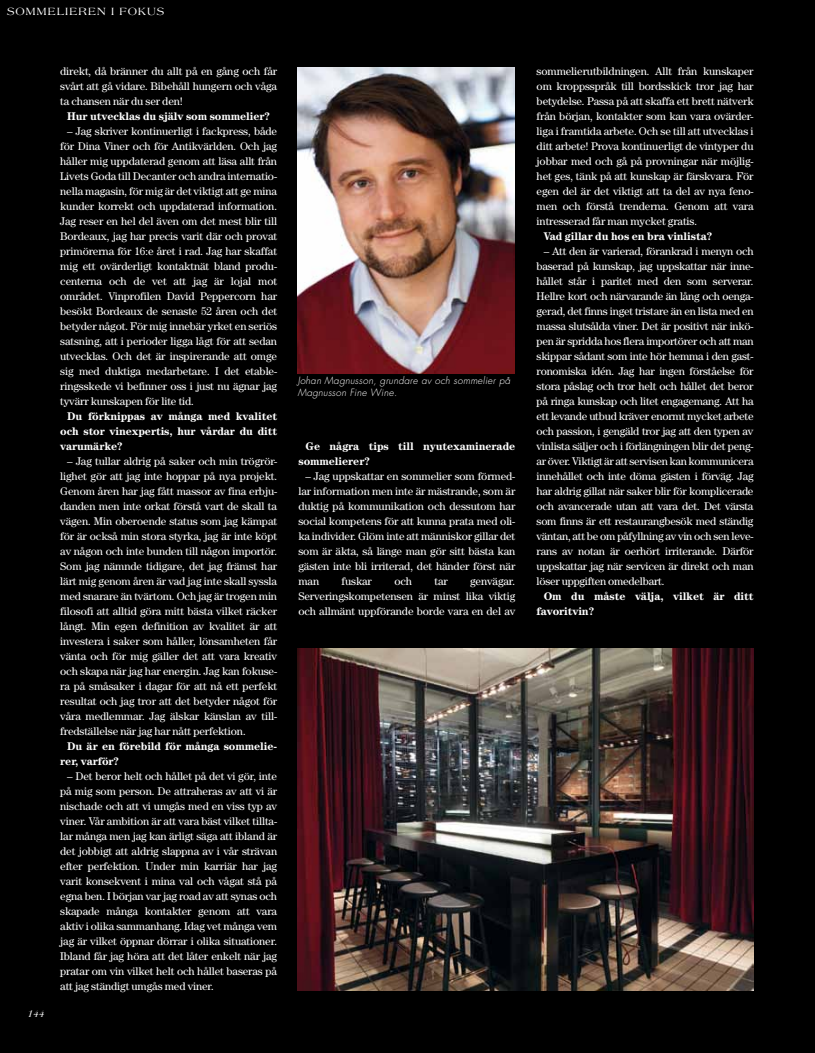
<style>
.page{position:relative;width:815px;height:1053px;background:#fff}
.page>*{position:absolute;margin:0;border:0;box-sizing:border-box;transform-origin:0 0}
.t1{font:11.25px "Americana Std";letter-spacing:.09em;color:#fff}
.t2{font:11.12px/15px "Century Std";letter-spacing:-.01em;color:#fff;text-align:justify}
.t3{font:700 11.12px/15px "Century Std";letter-spacing:-.01em;color:#fff}
.t4{font:italic 10px "Bauer Bodoni BT";color:#fff}
.t5{font:italic 300 9.75px/11.8px "Futura Std";letter-spacing:.025em;color:#fff}
</style>
<div class="page">
<div style="left:0;top:0;width:815px;height:1052px;background:#000"></div>
<img style="left:298px;top:648px;width:455px;height:342px">
<img style="left:298px;top:67px;width:217px;height:306px">
<p class="t1" style="left:7px;top:5px;width:159px">SOMMELIEREN I FOKUS</p>
<p class="t4" style="left:28px;top:1007px;width:18px">144</p>
<p class="t2" style="left:60px;top:63px;width:218px">direkt, då bränner du allt på en gång och får svårt att gå vidare. Bibehåll hungern och våga ta chansen när du ser den!</p>
<p class="t3" style="left:67px;top:108px;width:204px">Hur utvecklas du själv som sommelier?</p>
<p class="t2" style="left:60px;top:123px;width:218px;text-indent:7px">– Jag skriver kontinuerligt i fackpress, både för Dina Viner och för Antikvärlden. Och jag håller mig uppdaterad genom att läsa allt från Livets Goda till Decanter och andra internatio&shy;nella magasin, för mig är det viktigt att ge mina kunder korrekt och uppdaterad information.<br>Jag reser en hel del även om det mest blir till Bordeaux, jag har precis varit där och provat primörerna för 16:e året i rad. Jag har skaffat mig ett ovärderligt kontaktnät bland produ&shy;centerna och de vet att jag är lojal mot området. Vinprofilen David Peppercorn har besökt Bordeaux de senaste 52 åren och det betyder något. För mig innebär yrket en seriös satsning, att i perioder ligga lågt för att sedan utvecklas. Och det är inspirerande att omge sig med duktiga medarbetare. I det etable&shy;ringsskede vi befinner oss i just nu ägnar jag tyvärr kunskapen för lite tid.</p>
<p class="t3" style="left:60px;top:408px;width:218px;text-align:justify;text-indent:7px">Du förknippas av många med kvalitet och stor vinexpertis, hur vårdar du ditt varumärke?</p>
<p class="t2" style="left:60px;top:453px;width:218px;text-indent:7px">– Jag tullar aldrig på saker och min trögrör&shy;lighet gör att jag inte hoppar på nya projekt.<br>Genom åren har jag fått massor av fina erbju&shy;danden men inte orkat förstå vart de skall ta vägen. Min oberoende status som jag kämpat för är också min stora styrka, jag är inte köpt av någon och inte bunden till någon importör.<br>Som jag nämnde tidigare, det jag främst har lärt mig genom åren är vad jag inte skall syssla med snarare än tvärtom. Och jag är trogen min filosofi att alltid göra mitt bästa vilket räcker långt. Min egen definition av kvalitet är att investera i saker som håller, lönsamheten får vänta och för mig gäller det att vara kreativ och skapa när jag har energin. Jag kan fokuse&shy;ra på småsaker i dagar för att nå ett perfekt resultat och jag tror att det betyder något för våra medlemmar. Jag älskar känslan av till&shy;fredställelse när jag har nått perfektion.</p>
<p class="t3" style="left:60px;top:738px;width:218px;text-indent:7px">Du är en förebild för många sommelie&shy;rer, varför?</p>
<p class="t2" style="left:60px;top:768px;width:218px;text-indent:7px">– Det beror helt och hållet på det vi gör, inte på mig som person. De attraheras av att vi är nischade och att vi umgås med en viss typ av viner. Vår ambition är att vara bäst vilket tillta&shy;lar många men jag kan ärligt säga att ibland är det jobbigt att aldrig slappna av i vår strävan efter perfektion. Under min karriär har jag varit konsekvent i mina val och vågat stå på egna ben. I början var jag road av att synas och skapade många kontakter genom att vara aktiv i olika sammanhang. Idag vet många vem jag är vilket öppnar dörrar i olika situationer.<br>Ibland får jag höra att det låter enkelt när jag pratar om vin vilket helt och hållet baseras på att jag ständigt umgås med viner.</p>
<p class="t5" style="left:298px;top:375px;width:214px">Johan Magnusson, grundare av och sommelier på<br>Magnusson Fine Wine.</p>
<p class="t3" style="left:298px;top:438px;width:218px;text-indent:7px">Ge några tips till nyutexaminerade sommelierer?</p>
<p class="t2" style="left:298px;top:468px;width:218px;text-indent:7px">– Jag uppskattar en sommelier som förmed&shy;lar information men inte är mästrande, som är duktig på kommunikation och dessutom har social kompetens för att kunna prata med oli&shy;ka individer. Glöm inte att människor gillar det som är äkta, så länge man gör sitt bästa kan gästen inte bli irriterad, det händer först när man</p>
<p class="t2" style="left:342px;top:573px;width:32px">fuskar</p>
<p class="t2" style="left:394px;top:573px;width:19px">och</p>
<p class="t2" style="left:434px;top:573px;width:15px">tar</p>
<p class="t2" style="left:298px;top:573px;width:218px;text-indent:172px">genvägar.<br>Serveringskompetensen är minst lika viktig och allmänt uppförande borde vara en del av</p>
<p class="t2" style="left:537px;top:63px;width:218px">sommelierutbildningen. Allt från kunskaper om kroppsspråk till bordsskick tror jag har betydelse. Passa på att skaffa ett brett nätverk från början, kontakter som kan vara ovärder&shy;liga i framtida arbete. Och se till att utvecklas i ditt arbete! Prova kontinuerligt de vintyper du jobbar med och gå på provningar när möjlig&shy;het ges, tänk på att kunskap är färskvara. För egen del är det viktigt att ta del av nya feno&shy;men och förstå trenderna. Genom att vara intresserad får man mycket gratis.</p>
<p class="t3" style="left:544px;top:228px;width:170px">Vad gillar du hos en bra vinlista?</p>
<p class="t2" style="left:537px;top:243px;width:218px;text-indent:7px">– Att den är varierad, förankrad i menyn och baserad på kunskap, jag uppskattar när inne&shy;hållet står i paritet med den som serverar.<br>Hellre kort och närvarande än lång och oenga&shy;gerad, det finns inget tristare än en lista med en massa slutsålda viner. Det är positivt när inkö&shy;pen är spridda hos flera importörer och att man skippar sådant som inte hör hemma i den gast&shy;ronomiska idén. Jag har ingen förståelse för stora påslag och tror helt och hållet det beror på ringa kunskap och litet engagemang. Att ha ett levande utbud kräver enormt mycket arbete och passion, i gengäld tror jag att den typen av vinlista säljer och i förlängningen blir det peng&shy;ar över. Viktigt är att servisen kan kommunicera innehållet och inte döma gästen i förväg. Jag har aldrig gillat när saker blir för komplicerade och avancerade utan att vara det. Det värsta som finns är ett restaurangbesök med ständig väntan, att be om påfyllning av vin och sen leve&shy;rans av notan är oerhört irriterande. Därför uppskattar jag när servicen är direkt och man löser uppgiften omedelbart.</p>
<p class="t3" style="left:537px;top:588px;width:218px;text-indent:7px">Om du måste välja, vilket är ditt favoritvin?</p>
</div>
